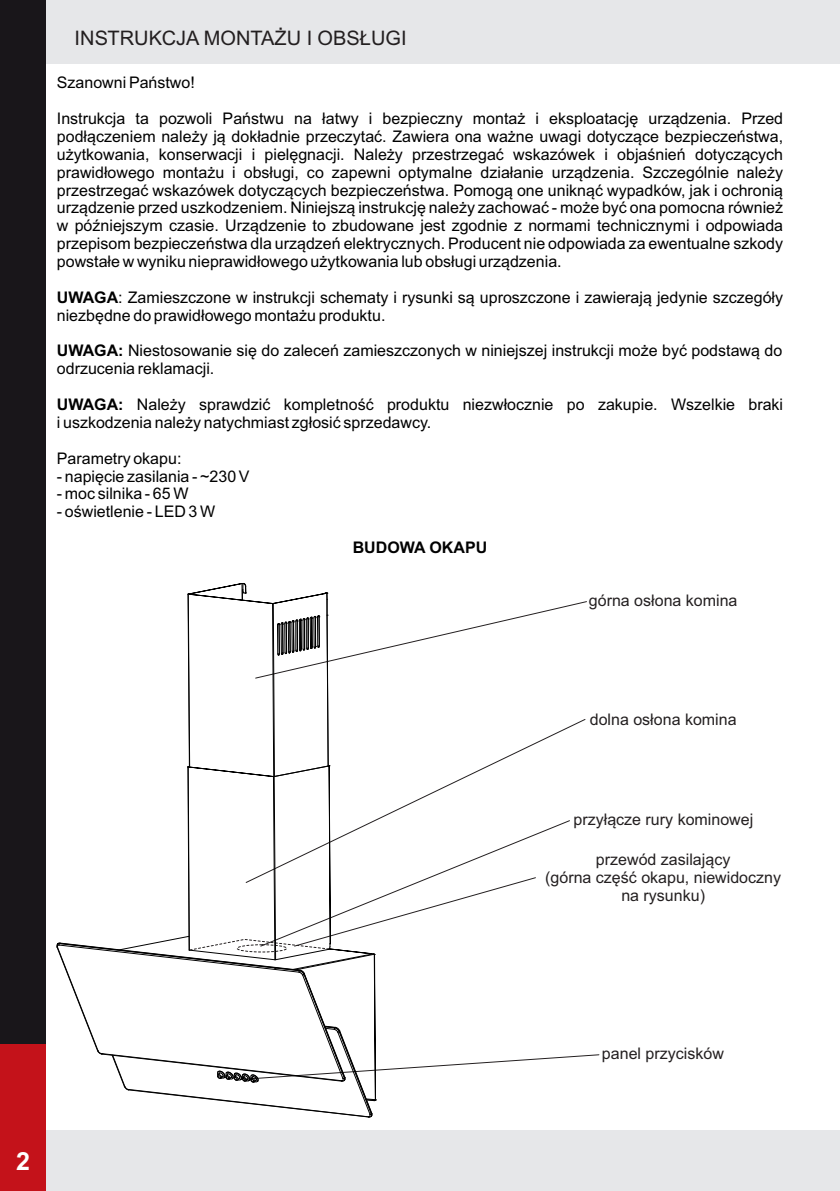
<style>
.page{position:relative;width:840px;height:1191px;background:#fff}
.page>*{position:absolute;margin:0;border:0;box-sizing:border-box;transform-origin:0 0}
.t1{font:700 25px "Arial";color:#fff}
.t2{font:20px "Arial";color:#231f20}
.t3{font:16px/17.8px "Arial";color:#000}
.t4{font:16px/17.8px "Arial";color:#231f20;text-align:center}
.t5{font:700 16px "Arial";color:#000}
.s1{font-weight:700}
</style>
<div class="page">
<div style="left:0;top:0;width:839px;height:64px;background:#e6e7e9"></div>
<div style="left:0;top:1130px;width:839px;height:61px;background:#e6e7e9"></div>
<div style="left:0;top:73px;width:46px;height:1118px;background:#19161a"></div>
<div style="left:0;top:1044px;width:46px;height:147px;background:#c4121a"></div>
<div style="left:0;top:0;width:46px;height:857px;background:#19161a"></div>
<svg style="left:56px;top:583px;width:543px;height:535px"></svg>
<p class="t2" style="left:75px;top:30px;width:333px">INSTRUKCJA MONTAŻU I OBSŁUGI</p>
<p class="t3" style="left:57px;top:75px;width:139px">Szanowni Państwo!</p>
<p class="t3" style="left:57px;top:111px;width:727px;text-align:justify">Instrukcja ta pozwoli Państwu na łatwy i bezpieczny montaż i eksploatację urządzenia. Przed podłączeniem należy ją dokładnie przeczytać. Zawiera ona ważne uwagi dotyczące bezpieczeństwa, użytkowania, konserwacji i pielęgnacji. Należy przestrzegać wskazówek i objaśnień dotyczących prawidłowego montażu i obsługi, co zapewni optymalne działanie urządzenia. Szczególnie należy przestrzegać wskazówek dotyczących bezpieczeństwa. Pomogą one uniknąć wypadków, jak i ochronią urządzenie przed uszkodzeniem. Niniejszą instrukcję należy zachować - może być ona pomocna również w późniejszym czasie. Urządzenie to zbudowane jest zgodnie z normami technicznymi i odpowiada przepisom bezpieczeństwa dla urządzeń elektrycznych. Producent nie odpowiada za ewentualne szkody powstałe w wyniku nieprawidłowego użytkowania lub obsługi urządzenia.</p>
<p class="t3" style="left:57px;top:290px;width:727px"><span class="s1">UWAGA</span>: Zamieszczone w instrukcji schematy i rysunki są uproszczone i zawierają jedynie szczegóły niezbędne do prawidłowego montażu produktu.</p>
<p class="t3" style="left:57px;top:343px;width:726px"><span class="s1">UWAGA:</span> Niestosowanie się do zaleceń zamieszczonych w niniejszej instrukcji może być podstawą do odrzucenia reklamacji.</p>
<p class="t3" style="left:57px;top:397px;width:727px"><span class="s1">UWAGA:</span> Należy sprawdzić kompletność produktu niezwłocznie po zakupie. Wszelkie braki i uszkodzenia należy natychmiast zgłosić sprzedawcy.</p>
<p class="t3" style="left:57px;top:450px;width:126px">Parametry okapu:</p>
<p class="t3" style="left:57px;top:468px;width:194px">- napięcie zasilania - ~230 V</p>
<p class="t3" style="left:57px;top:486px;width:133px">- moc silnika - 65 W</p>
<p class="t3" style="left:57px;top:504px;width:160px">- oświetlenie - LED 3 W</p>
<p class="t5" style="left:352px;top:541px;width:136px">BUDOWA OKAPU</p>
<p class="t4" style="left:588px;top:592px;width:150px">górna osłona komina</p>
<p class="t4" style="left:589px;top:712px;width:148px">dolna osłona komina</p>
<p class="t4" style="left:573px;top:811px;width:181px">przyłącze rury kominowej</p>
<p class="t4" style="left:545px;top:852px;width:237px">przewód zasilający<br>(górna część okapu, niewidoczny na rysunku)</p>
<h1 class="t1" style="left:16px;top:1151px;width:15px">2</h1>
<p class="t4" style="left:601px;top:1045px;width:123px">panel przycisków</p>
</div>
